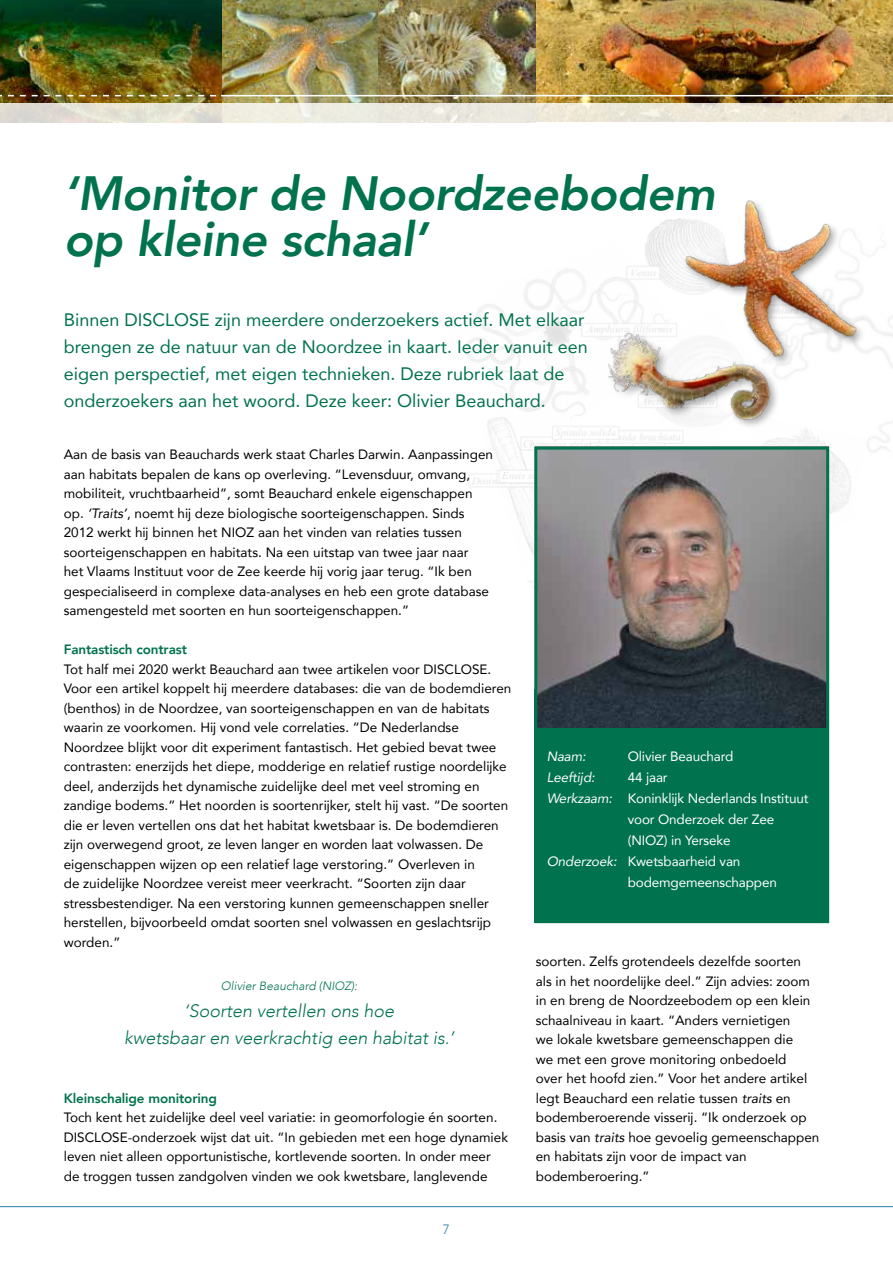
<style>
.page{position:relative;width:893px;height:1263px;background:#fff}
.page>*{position:absolute;margin:0;border:0;box-sizing:border-box;transform-origin:0 0}
.t1{font:italic 800 48px/46.5px "Avenir";letter-spacing:-.01em;color:#00724e}
.t2{font:18px/27px "Avenir";color:#00724e}
.t3{font:italic 300 18px/27px "Avenir";color:#00724e;text-align:center}
.t4{font:13.5px/19.5px "Avenir";color:#000}
.t5{font:13.5px "Avenir";letter-spacing:-.01em;color:#fff}
.t6{font:800 13.5px "Avenir";letter-spacing:-.01em;color:#00724e}
.t7{font:italic 13.5px "Avenir";letter-spacing:-.01em;color:#fff}
.t8{font:300 13.5px "Avenir";color:#2b7ca5}
.t9{font:italic 300 12px "Avenir";color:#00724e}
.s1{font-style:italic}
</style>
<div class="page">
<img style="left:536px;top:0;width:357px;height:103px">
<img style="left:221px;top:0;width:157px;height:103px">
<img style="left:378px;top:0;width:158px;height:103px">
<img style="left:0;top:0;width:221px;height:103px">
<hr style="left:221px;top:95px;width:672px;height:1px;background:#fff">
<svg style="left:0;top:95px;width:216px;height:1px"></svg>
<svg style="left:0;top:103px;width:893px;height:20px;background:#eae7da"></svg>
<hr style="left:0;top:1206px;width:893px;height:1px;background:#2b7ca5">
<img style="left:465px;top:218px;width:428px;height:426px">
<div style="left:534px;top:689px;width:294px;height:234px;background:#00724e"></div>
<img style="left:538px;top:451px;width:287px;height:276px">
<div style="left:534px;top:447px;width:295px;height:476px;border:3px solid #00724e"></div>
<div style="left:682px;top:197px;width:184px;height:170px;background:#fff"></div>
<img style="left:681px;top:200px;width:181px;height:161px">
<img style="left:604px;top:320px;width:175px;height:127px">
<h1 class="t1" style="left:64px;top:170px;width:653px">‘Monitor de Noordzeebodem op kleine schaal’</h1>
<p class="t2" style="left:64px;top:306px;width:525px">Binnen DISCLOSE zijn meerdere onderzoekers actief. Met elkaar brengen ze de natuur van de Noordzee in kaart. Ieder vanuit een eigen perspectief, met eigen technieken. Deze rubriek laat de onderzoekers aan het woord. Deze keer: Olivier Beauchard.</p>
<p class="t4" style="left:64px;top:444px;width:431px">Aan de basis van Beauchards werk staat Charles Darwin. Aanpassingen aan habitats bepalen de kans op overleving. “Levensduur, omvang, mobiliteit, vruchtbaarheid”, somt Beauchard enkele eigenschappen op. <span class="s1">‘Traits’</span>, noemt hij deze biologische soorteigenschappen. Sinds 2012 werkt hij binnen het NIOZ aan het vinden van relaties tussen soorteigenschappen en habitats. Na een uitstap van twee jaar naar<br>het Vlaams Instituut voor de Zee keerde hij vorig jaar terug. “Ik ben gespecialiseerd in complexe data-analyses en heb een grote database samengesteld met soorten en hun soorteigenschappen.”</p>
<p class="t6" style="left:64px;top:639px;width:125px">Fantastisch contrast</p>
<p class="t4" style="left:64px;top:659px;width:449px">Tot half mei 2020 werkt Beauchard aan twee artikelen voor DISCLOSE.<br>Voor een artikel koppelt hij meerdere databases: die van de bodemdieren (benthos) in de Noordzee, van soorteigenschappen en van de habitats waarin ze voorkomen. Hij vond vele correlaties. “De Nederlandse Noordzee blijkt voor dit experiment fantastisch. Het gebied bevat twee contrasten: enerzijds het diepe, modderige en relatief rustige noordelijke deel, anderzijds het dynamische zuidelijke deel met veel stroming en zandige bodems.” Het noorden is soortenrijker, stelt hij vast. “De soorten die er leven vertellen ons dat het habitat kwetsbaar is. De bodemdieren zijn overwegend groot, ze leven langer en worden laat volwassen. De eigenschappen wijzen op een relatief lage verstoring.” Overleven in<br>de zuidelijke Noordzee vereist meer veerkracht. “Soorten zijn daar stressbestendiger. Na een verstoring kunnen gemeenschappen sneller herstellen, bijvoorbeeld omdat soorten snel volwassen en geslachtsrijp worden.”</p>
<p class="t9" style="left:221px;top:979px;width:138px">Olivier Beauchard (NIOZ):</p>
<h2 class="t3" style="left:124px;top:997px;width:331px">‘Soorten vertellen ons hoe<br>kwetsbaar en veerkrachtig een habitat is.’</h2>
<p class="t6" style="left:64px;top:1087px;width:155px">Kleinschalige monitoring</p>
<p class="t4" style="left:64px;top:1107px;width:446px">Toch kent het zuidelijke deel veel variatie: in geomorfologie én soorten.<br>DISCLOSE-onderzoek wijst dat uit. “In gebieden met een hoge dynamiek leven niet alleen opportunistische, kortlevende soorten. In onder meer de troggen tussen zandgolven vinden we ook kwetsbare, langlevende</p>
<p class="t8" style="left:443px;top:1222px;width:9px">7</p>
<p class="t7" style="left:547px;top:748px;width:41px">Naam:</p>
<p class="t5" style="left:628px;top:745px;width:107px">Olivier Beauchard</p>
<p class="t7" style="left:547px;top:769px;width:50px">Leeftijd:</p>
<p class="t5" style="left:628px;top:766px;width:41px">44 jaar</p>
<p class="t5" style="left:547px;top:787px;width:263px"><span class="s1">Werkzaam:</span> Koninklĳk Nederlands Instituut</p>
<p class="t5" style="left:628px;top:808px;width:148px">voor Onderzoek der Zee</p>
<p class="t5" style="left:628px;top:829px;width:104px">(NIOZ) in Yerseke</p>
<p class="t5" style="left:547px;top:850px;width:195px"><span class="s1">Onderzoek:</span> Kwetsbaarheid van</p>
<p class="t5" style="left:628px;top:871px;width:151px">bodemgemeenschappen</p>
<p class="t4" style="left:536px;top:951px;width:285px">soorten. Zelfs grotendeels dezelfde soorten als in het noordelijke deel.” Zijn advies: zoom in en breng de Noordzeebodem op een klein schaalniveau in kaart. “Anders vernietigen<br>we lokale kwetsbare gemeenschappen die<br>we met een grove monitoring onbedoeld<br>over het hoofd zien.” Voor het andere artikel legt Beauchard een relatie tussen <span class="s1">traits</span> en bodemberoerende visserij. “Ik onderzoek op basis van <span class="s1">traits</span> hoe gevoelig gemeenschappen en habitats zijn voor de impact van bodemberoering.”</p>
</div>
